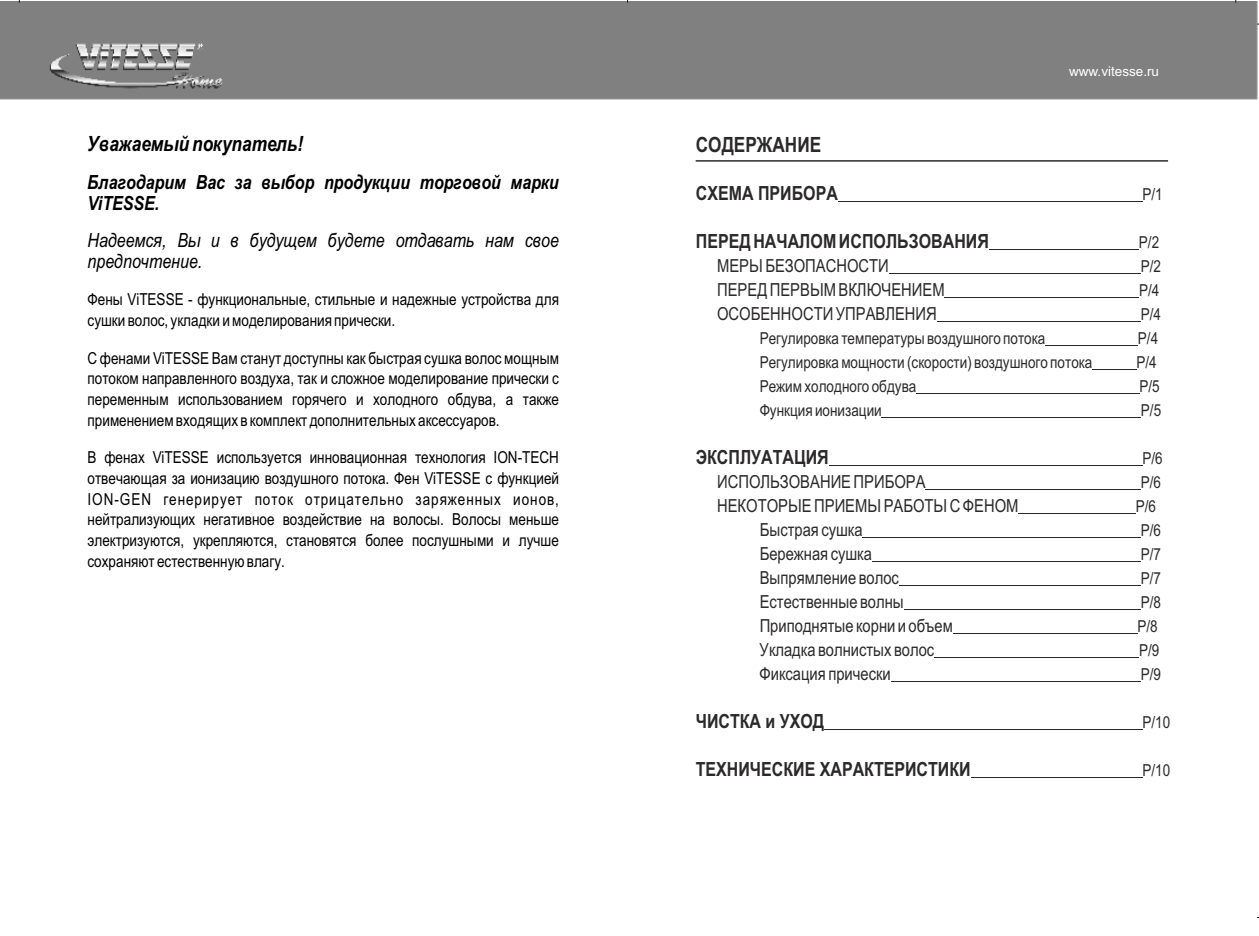
<style>
.page{position:relative;width:1259px;height:936px;background:#fff}
.page>*{position:absolute;margin:0;border:0;box-sizing:border-box;transform-origin:0 0}
.t1{font:italic 700 21px "Arial Narrow";color:#000}
.t2{font:700 21px "Arial Narrow";color:#2b2929}
.t3{font:700 19.5px "Arial Narrow";color:#2b2929}
.t4{font:italic 19.5px/20.7px "Arial Narrow";color:#000}
.t5{font:italic 700 19.5px/20.7px "Arial Narrow";color:#000}
.t6{font:18px "Arial Narrow";color:#2b2929}
.t7{font:16.5px/20.7px "Arial Narrow";color:#000;text-align:justify}
.t8{font:16.5px "Arial Narrow";color:#2b2929}
.t9{font:13.5px "Arial";color:#fff}
</style>
<div class="page">
<div style="left:0;top:2px;width:1257px;height:98px;background:#808080"></div>
<hr style="left:695px;top:160px;width:473px;height:2px;background:#2b2929">
<hr style="left:838px;top:201px;width:304px;height:1px;background:#2b2929">
<hr style="left:989px;top:249px;width:150px;height:1px;background:#2b2929">
<hr style="left:889px;top:273px;width:251px;height:1px;background:#2b2929">
<hr style="left:944px;top:297px;width:195px;height:1px;background:#2b2929">
<hr style="left:937px;top:321px;width:203px;height:1px;background:#2b2929">
<hr style="left:1045px;top:345px;width:93px;height:1px;background:#2b2929">
<hr style="left:1092px;top:369px;width:44px;height:1px;background:#2b2929">
<hr style="left:916px;top:393px;width:223px;height:1px;background:#2b2929">
<hr style="left:881px;top:417px;width:260px;height:1px;background:#2b2929">
<hr style="left:829px;top:465px;width:313px;height:1px;background:#2b2929">
<hr style="left:925px;top:489px;width:215px;height:1px;background:#2b2929">
<hr style="left:1018px;top:513px;width:117px;height:1px;background:#2b2929">
<hr style="left:862px;top:537px;width:278px;height:1px;background:#2b2929">
<hr style="left:872px;top:561px;width:268px;height:1px;background:#2b2929">
<hr style="left:899px;top:585px;width:241px;height:1px;background:#2b2929">
<hr style="left:904px;top:609px;width:236px;height:1px;background:#2b2929">
<hr style="left:953px;top:633px;width:184px;height:1px;background:#2b2929">
<hr style="left:934px;top:657px;width:205px;height:1px;background:#2b2929">
<hr style="left:891px;top:681px;width:249px;height:1px;background:#2b2929">
<hr style="left:824px;top:729px;width:318px;height:1px;background:#2b2929">
<hr style="left:970px;top:777px;width:172px;height:1px;background:#2b2929">
<p class="t1" style="left:88px;top:136px;width:217px">Уважаемый покупатель!</p>
<p class="t5" style="left:88px;top:173px;width:473px">Благодарим Вас за выбор продукции торговой марки<br>ViTESSE.</p>
<p class="t4" style="left:88px;top:232px;width:473px">Надеемся, Вы и в будущем будете отдавать нам свое предпочтение.</p>
<p class="t7" style="left:88px;top:291px;width:473px">Фены ViTESSE - функциональные, стильные и надежные устройства для сушки волос, укладки имоделирования прически.</p>
<p class="t7" style="left:88px;top:349px;width:473px">С фенами ViTESSE Вам станут доступны как быстрая сушка волос мощным потоком направленного воздуха, так и сложное моделирование прически с переменным использованием горячего и холодного обдува, а также применениемвходящих в комплект дополнительных аксессуаров.</p>
<p class="t7" style="left:88px;top:448px;width:473px">В фенах ViTESSE используется инновационная технология ION-TECH отвечающая за ионизацию воздушного потока. Фен ViTESSE с функцией ION-GEN генерирует поток отрицательно заряженных ионов, нейтрализующих негативное воздействие на волосы. Волосы меньше электризуются, укрепляются, становятся более послушными и лучше сохраняют естественнуювлагу.</p>
<p class="t9" style="left:1069px;top:67px;width:92px">www.vitesse.ru</p>
<p class="t2" style="left:696px;top:136px;width:127px">СОДЕРЖАНИЕ</p>
<p class="t3" style="left:696px;top:185px;width:144px">СХЕМА ПРИБОРА</p>
<p class="t8" style="left:1142px;top:187px;width:22px">P/1</p>
<p class="t3" style="left:696px;top:233px;width:295px">ПЕРЕДНАЧАЛОМИСПОЛЬЗОВАНИЯ</p>
<p class="t8" style="left:1139px;top:235px;width:22px">P/2</p>
<p class="t6" style="left:717px;top:258px;width:173px">МЕРЫБЕЗОПАСНОСТИ</p>
<p class="t8" style="left:1140px;top:259px;width:22px">P/2</p>
<p class="t6" style="left:717px;top:282px;width:229px">ПЕРЕДПЕРВЫМВКЛЮЧЕНИЕМ</p>
<p class="t8" style="left:1139px;top:283px;width:22px">P/4</p>
<p class="t6" style="left:717px;top:306px;width:221px">ОСОБЕННОСТИУПРАВЛЕНИЯ</p>
<p class="t8" style="left:1140px;top:307px;width:22px">P/4</p>
<p class="t8" style="left:759px;top:331px;width:287px">Регулировка температурывоздушного потока</p>
<p class="t8" style="left:1138px;top:331px;width:22px">P/4</p>
<p class="t8" style="left:759px;top:355px;width:334px">Регулировкамощности (скорости) воздушного потока</p>
<p class="t8" style="left:1136px;top:355px;width:22px">P/4</p>
<p class="t8" style="left:759px;top:379px;width:158px">Режимхолодного обдува</p>
<p class="t8" style="left:1139px;top:379px;width:22px">P/5</p>
<p class="t8" style="left:759px;top:403px;width:124px">Функция ионизации</p>
<p class="t8" style="left:1141px;top:403px;width:22px">P/5</p>
<p class="t3" style="left:696px;top:449px;width:134px">ЭКСПЛУАТАЦИЯ</p>
<p class="t8" style="left:1142px;top:451px;width:22px">P/6</p>
<p class="t6" style="left:717px;top:474px;width:210px">ИСПОЛЬЗОВАНИЕПРИБОРА</p>
<p class="t8" style="left:1140px;top:475px;width:22px">P/6</p>
<p class="t6" style="left:717px;top:498px;width:303px">НЕКОТОРЫЕПРИЕМЫРАБОТЫСФЕНОМ</p>
<p class="t8" style="left:1135px;top:499px;width:22px">P/6</p>
<p class="t6" style="left:759px;top:522px;width:104px">Быстрая сушка</p>
<p class="t8" style="left:1140px;top:523px;width:22px">P/6</p>
<p class="t6" style="left:759px;top:546px;width:114px">Бережная сушка</p>
<p class="t8" style="left:1140px;top:547px;width:22px">P/7</p>
<p class="t6" style="left:759px;top:570px;width:141px">Выпрямление волос</p>
<p class="t8" style="left:1140px;top:571px;width:22px">P/7</p>
<p class="t6" style="left:759px;top:594px;width:146px">Естественные волны</p>
<p class="t8" style="left:1140px;top:595px;width:22px">P/8</p>
<p class="t6" style="left:759px;top:618px;width:195px">Приподнятые корни и объем</p>
<p class="t8" style="left:1137px;top:619px;width:22px">P/8</p>
<p class="t6" style="left:759px;top:642px;width:176px">Укладка волнистых волос</p>
<p class="t8" style="left:1139px;top:643px;width:22px">P/9</p>
<p class="t6" style="left:759px;top:666px;width:133px">Фиксация прически</p>
<p class="t8" style="left:1140px;top:667px;width:22px">P/9</p>
<p class="t3" style="left:696px;top:713px;width:130px">ЧИСТКА и УХОД</p>
<p class="t8" style="left:1142px;top:715px;width:29px">P/10</p>
<p class="t3" style="left:696px;top:761px;width:276px">ТЕХНИЧЕСКИЕ ХАРАКТЕРИСТИКИ</p>
<p class="t8" style="left:1142px;top:763px;width:29px">P/10</p>
</div>
